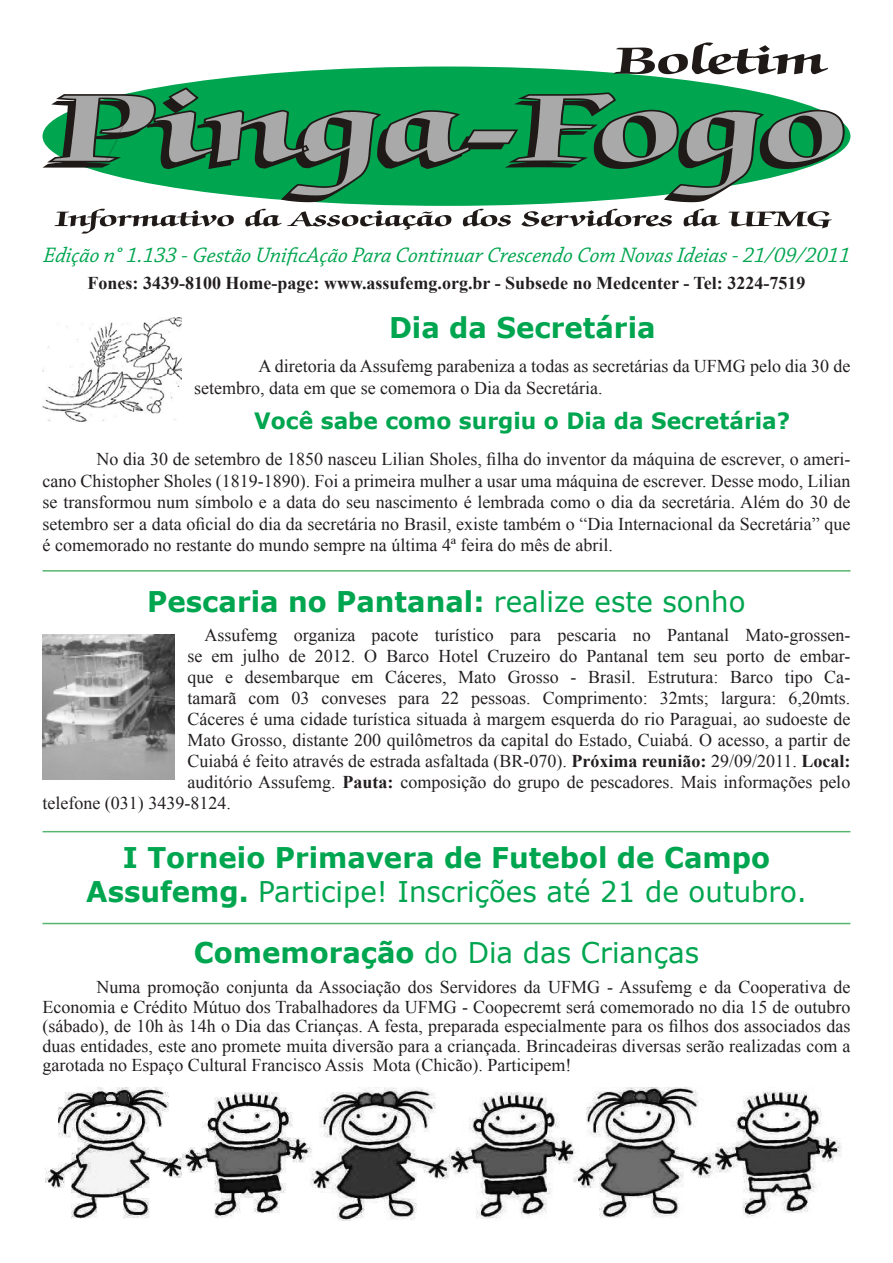
<style>
.page{position:relative;width:893px;height:1263px;background:#fff}
.page>*{position:absolute;margin:0;border:0;box-sizing:border-box;transform-origin:0 0}
.t1{font:700 28.5px/34.2px "Verdana";color:#00a54f;text-align:center}
.t2{font:28.5px "Verdana";color:#00a54f}
.t3{font:700 22.5px "Verdana";color:#00a54f}
.t4{font:italic 22.05px "Chaparral Pro";color:#00a54f}
.t5{font:18px/21.6px "Times New Roman";color:#231f20;text-align:justify}
.t6{font:700 18px "Times New Roman";color:#231f20}
.s1{font-weight:400}
.s2{font-weight:700}
</style>
<div class="page">
<div style="left:43px;top:67px;width:807px;height:139px;background:#00a54f;border-radius:50%"></div>
<svg style="left:613px;top:42px;width:215px;height:32px"></svg>
<svg style="left:54px;top:209px;width:180px;height:25px"></svg>
<svg style="left:245px;top:209px;width:206px;height:21px"></svg>
<svg style="left:463px;top:209px;width:48px;height:17px"></svg>
<svg style="left:521px;top:209px;width:151px;height:17px"></svg>
<svg style="left:683px;top:209px;width:37px;height:17px"></svg>
<svg style="left:728px;top:211px;width:104px;height:17px"></svg>
<svg style="left:43px;top:87px;width:802px;height:115px"></svg>
<img style="left:43px;top:317px;width:138px;height:104px">
<img style="left:43px;top:635px;width:132px;height:144px">
<img style="left:45px;top:1087px;width:796px;height:133px">
<hr style="left:43px;top:570px;width:807px;height:2px;background:#56b66f">
<hr style="left:43px;top:831px;width:807px;height:1px;background:#56b66f">
<hr style="left:43px;top:923px;width:807px;height:1px;background:#56b66f">
<p class="t4" style="left:43px;top:243px;width:811px">Edição n° 1.133 - Gestão UnificAção Para Continuar Crescendo Com Novas Ideias - 21/09/2011</p>
<p class="t6" style="left:88px;top:271px;width:719px">Fones: 3439-8100 Home-page: www.assufemg.org.br - Subsede no Medcenter - Tel: 3224-7519</p>
<p class="t1" style="left:389px;top:309px;width:268px">Dia da Secretária</p>
<p class="t5" style="left:194px;top:355px;width:658px;text-indent:64px">A diretoria da Assufemg parabeniza a todas as secretárias da UFMG pelo dia 30 de setembro, data em que se comemora o Dia da Secretária.</p>
<p class="t3" style="left:254px;top:407px;width:538px">Você sabe como surgiu o Dia da Secretária?</p>
<p class="t5" style="left:43px;top:448px;width:809px;text-indent:54px">No dia 30 de setembro de 1850 nasceu Lilian Sholes, filha do inventor da máquina de escrever, o ameri&shy;cano Chistopher Sholes (1819-1890). Foi a primeira mulher a usar uma máquina de escrever. Desse modo, Lilian se transformou num símbolo e a data do seu nascimento é lembrada como o dia da secretária. Além do 30 de setembro ser a data oficial do dia da secretária no Brasil, existe também o “Dia Internacional da Secretária” que é comemorado no restante do mundo sempre na última 4ª feira do mês de abril.</p>
<p class="t1" style="left:147px;top:584px;width:600px">Pescaria no Pantanal: <span class="s1">realize este sonho</span></p>
<p class="t5" style="left:204px;top:624px;width:647px">Assufemg organiza pacote turístico para pescaria no Pantanal Mato-grossen-</p>
<p class="t5" style="left:188px;top:645px;width:664px">se em julho de 2012. O Barco Hotel Cruzeiro do Pantanal tem seu porto de embar-</p>
<p class="t5" style="left:188px;top:666px;width:664px">que e desembarque em Cáceres, Mato Grosso - Brasil. Estrutura: Barco tipo Ca-</p>
<p class="t5" style="left:188px;top:687px;width:664px">tamarã com 03 conveses para 22 pessoas. Comprimento: 32mts; largura: 6,20mts.</p>
<p class="t5" style="left:188px;top:708px;width:664px">Cáceres é uma cidade turística situada à margem esquerda do rio Paraguai, ao sudoeste de</p>
<p class="t5" style="left:188px;top:729px;width:664px">Mato Grosso, distante 200 quilômetros da capital do Estado, Cuiabá. O acesso, a partir de</p>
<p class="t5" style="left:188px;top:750px;width:664px">Cuiabá é feito através de estrada asfaltada (BR-070). <span class="s2">Próxima reunião:</span> 29/09/2011. <span class="s2">Local:</span></p>
<p class="t5" style="left:188px;top:771px;width:664px">auditório Assufemg. <span class="s2">Pauta:</span> composição do grupo de pescadores. Mais informações pelo</p>
<p class="t5" style="left:42px;top:792px;width:190px">telefone (031) 3439-8124.</p>
<p class="t1" style="left:86px;top:839px;width:722px">I Torneio Primavera de Futebol de Campo<br>Assufemg. <span class="s1">Participe! Inscrições até 21 de outubro.</span></p>
<p class="t2" style="left:194px;top:935px;width:507px"><span class="s2">Comemoração</span> do Dia das Crianças</p>
<p class="t5" style="left:43px;top:977px;width:809px;line-height:19.5px;text-indent:54px">Numa promoção conjunta da Associação dos Servidores da UFMG - Assufemg e da Cooperativa de Economia e Crédito Mútuo dos Trabalhadores da UFMG - Coopecremt será comemorado no dia 15 de outubro (sábado), de 10h às 14h o Dia das Crianças. A festa, preparada especialmente para os filhos dos associados das duas entidades, este ano promete muita diversão para a criançada. Brincadeiras diversas serão realizadas com a garotada no Espaço Cultural Francisco Assis Mota (Chicão). Participem!</p>
</div>
